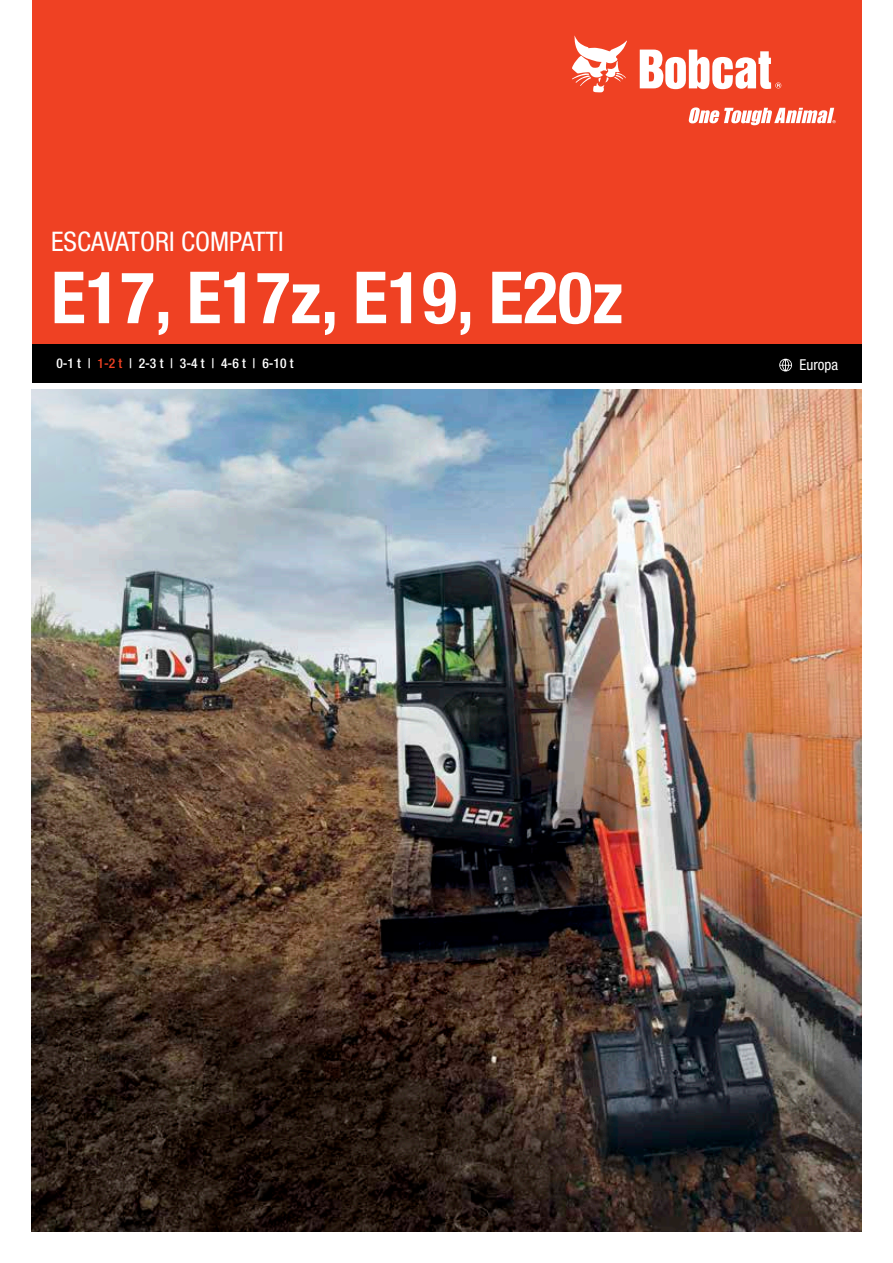
<style>
.page{position:relative;width:893px;height:1263px;background:#fff}
.page>*{position:absolute;margin:0;border:0;box-sizing:border-box;transform-origin:0 0}
.t1{font:700 condensed 72px "Helvetica Neue LT Pro";color:#fff}
.t2{font:condensed 27px "Helvetica Neue LT Pro";color:#fff}
.t3{font:condensed 15px "Helvetica Neue LT Pro";color:#fff}
.t4{font:500 condensed 13.5px "Helvetica Neue LT Pro";color:#fff}
.s1{color:#ef4123}
</style>
<div class="page">
<img style="left:32px;top:389px;width:829px;height:842px">
<div style="left:32px;top:0;width:829px;height:383px;background:#ef4123"></div>
<div style="left:32px;top:344px;width:829px;height:39px;background:#000"></div>
<svg style="left:640px;top:50px;width:141px;height:39px"></svg>
<svg style="left:572px;top:35px;width:55px;height:57px"></svg>
<svg style="left:689px;top:107px;width:147px;height:18px"></svg>
<svg style="left:779px;top:359px;width:13px;height:12px"></svg>
<h2 class="t2" style="left:51px;top:226px;width:234px">ESCAVATORI COMPATTI</h2>
<h1 class="t1" style="left:51px;top:254px;width:574px">E17, E17z, E19, E20z</h1>
<p class="t4" style="left:56px;top:355px;width:239px">0-1 t | <span class="s1">1-2 t</span> | 2-3 t | 3-4 t | 4-6 t | 6-10 t</p>
<p class="t3" style="left:799px;top:356px;width:40px">Europa</p>
</div>
